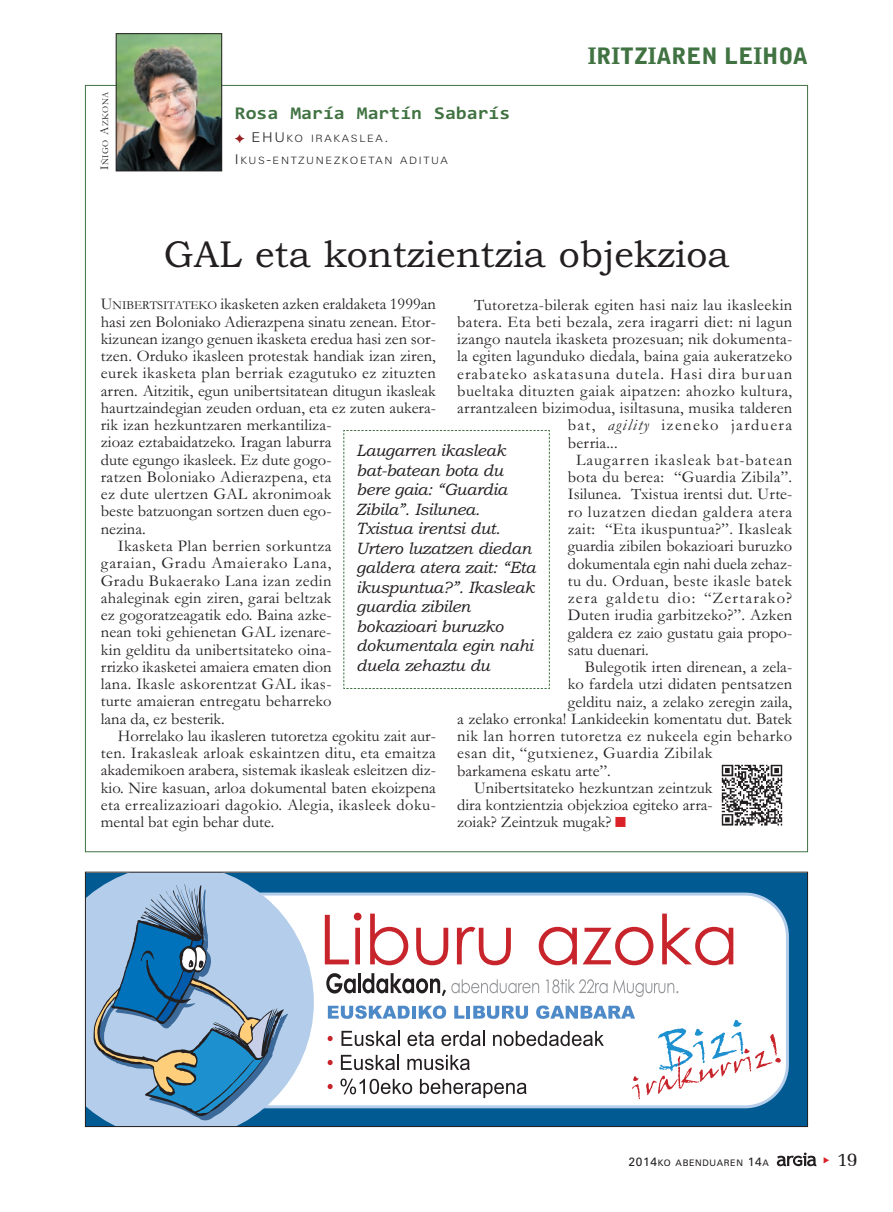
<style>
.page{position:relative;width:893px;height:1212px;background:#fff}
.page>*{position:absolute;margin:0;border:0;box-sizing:border-box;transform-origin:0 0}
.t1{font:37.5px "Bookman Old Style";color:#231f20}
.t2{font:900 22.5px "Bell Gothic Std";color:#407242}
.t3{font:19.5px "Memoir";color:#231f20}
.t4{font:700 18px "Consolas";color:#407242;scale:1.1 1}
.t5{font:16.5px "Garamond";letter-spacing:.01em;color:#231f20}
.t6{font:italic 16.5px/19.5px "Bookman Old Style";letter-spacing:-.02em;color:#231f20}
.t7{font:16.5px "Garamond";letter-spacing:.03em;color:#231f20}
.t8{font:16.5px "Garamond";letter-spacing:.035em;color:#231f20}
.t9{font:16.5px "Garamond";letter-spacing:.06em;color:#231f20}
.t10{font:16.5px "Garamond";letter-spacing:.045em;color:#231f20}
.t11{font:16.5px "Garamond";letter-spacing:.05em;color:#231f20}
.t12{font:16.5px "Garamond";letter-spacing:.085em;color:#231f20}
.t13{font:16.5px "Garamond";letter-spacing:.07em;color:#231f20}
.t14{font:300 10.2px "Zurich BT";letter-spacing:.145em;color:#231f20;scale:1.1 1}
.t15{font:9px "Zurich BT";letter-spacing:.075em;color:#231f20}
.t16{font:9px "Garamond";letter-spacing:.06em;color:#231f20}
.s1{font-size:12px}
.s2{color:#981e21}
.s3{font-size:13.5px}
.s4{font-size:12.3px}
.s5{font-style:italic}
.s6{color:#da2128}
</style>
<div class="page">
<svg style="left:777px;top:1152px;width:39px;height:14px"></svg>
<img style="left:721px;top:764px;width:62px;height:62px">
<svg style="left:343px;top:430px;width:207px;height:259px"></svg>
<div style="left:85px;top:873px;width:722px;height:253px;background:#015a92"></div>
<div style="left:164px;top:892px;width:625px;height:216px;background:#fff;border:3px solid #b3cdea;border-radius:43px"></div>
<svg style="left:87px;top:874px;width:227px;height:251px;fill:#b3cdea"></svg>
<svg style="left:328px;top:1084px;width:5px;height:5px"></svg>
<svg style="left:340px;top:1078px;width:72px;height:16px"></svg>
<svg style="left:420px;top:1079px;width:107px;height:19px"></svg>
<svg style="left:328px;top:1060px;width:5px;height:5px"></svg>
<svg style="left:341px;top:1055px;width:58px;height:15px"></svg>
<svg style="left:407px;top:1055px;width:63px;height:15px"></svg>
<svg style="left:328px;top:1036px;width:5px;height:5px"></svg>
<svg style="left:341px;top:1031px;width:59px;height:15px"></svg>
<svg style="left:407px;top:1031px;width:27px;height:15px"></svg>
<svg style="left:441px;top:1031px;width:44px;height:15px"></svg>
<svg style="left:493px;top:1031px;width:111px;height:15px"></svg>
<svg style="left:328px;top:1005px;width:82px;height:14px"></svg>
<hr style="left:412px;top:1006px;width:4px;height:12px;background:#4f8ac8">
<svg style="left:419px;top:1005px;width:27px;height:14px"></svg>
<svg style="left:454px;top:1006px;width:10px;height:12px"></svg>
<hr style="left:466px;top:1006px;width:4px;height:12px;background:#4f8ac8">
<svg style="left:473px;top:1006px;width:55px;height:13px"></svg>
<svg style="left:536px;top:1005px;width:99px;height:14px"></svg>
<svg style="left:97px;top:888px;width:191px;height:233px"></svg>
<svg style="left:93px;top:884px;width:191px;height:232px;background:#a4c0dd"></svg>
<svg style="left:94px;top:916px;width:188px;height:202px;background:#7ca4c4"></svg>
<svg style="left:326px;top:973px;width:30px;height:20px"></svg>
<hr style="left:358px;top:973px;width:3px;height:20px;background:#231f20">
<svg style="left:362px;top:973px;width:177px;height:23px"></svg>
<svg style="left:546px;top:979px;width:132px;height:18px"></svg>
<svg style="left:325px;top:913px;width:36px;height:51px"></svg>
<svg style="left:370px;top:913px;width:38px;height:52px"></svg>
<svg style="left:416px;top:928px;width:32px;height:37px"></svg>
<svg style="left:457px;top:927px;width:54px;height:38px"></svg>
<svg style="left:539px;top:927px;width:38px;height:38px"></svg>
<svg style="left:583px;top:927px;width:70px;height:38px"></svg>
<svg style="left:662px;top:913px;width:71px;height:52px"></svg>
<svg style="left:632px;top:1076px;width:8px;height:23px"></svg>
<svg style="left:646px;top:1020px;width:135px;height:75px"></svg>
<div style="left:85px;top:872px;width:723px;height:255px;border:1px solid #231f20"></div>
<img style="left:118px;top:35px;width:102px;height:134px">
<div style="left:116px;top:33px;width:106px;height:138px;border:1px solid #231f20"></div>
<p class="t16" style="left:102px;top:170px;width:80px;rotate:-90deg"><span class="s1">I</span>ÑIGO <span class="s1">A</span>ZKONA</p>
<p class="t4" style="left:235px;top:107px;width:252px">Rosa María Martín Sabarís</p>
<p class="t14" style="left:235px;top:134px;width:141px"><span class="s2">✦</span> <span class="s3">EHU</span>KO IRAKASLEA<span class="s3">.</span></p>
<p class="t14" style="left:235px;top:157px;width:195px"><span class="s3">I</span>KUS<span class="s3">-</span>ENTZUNEZKOETAN ADITUA</p>
<h2 class="t2" style="left:588px;top:47px;width:222px">IRITZIAREN LEIHOA</h2>
<h1 class="t1" style="left:164px;top:240px;width:567px">GAL eta kontzientzia objekzioa</h1>
<p class="t5" style="left:101px;top:298px;width:337px">U<span class="s4">NIBERTSITATEKO</span> ikasketen azken eraldaketa 1999an</p>
<p class="t5" style="left:101px;top:316px;width:337px">hasi zen Boloniako Adierazpena sinatu zenean. Etor-</p>
<p class="t5" style="left:101px;top:333px;width:337px">kizunean izango genuen ikasketa eredua hasi zen sor-</p>
<p class="t5" style="left:101px;top:350px;width:337px">tzen. Orduko ikasleen protestak handiak izan ziren,</p>
<p class="t7" style="left:101px;top:367px;width:337px">eurek ikasketa plan berriak ezagutuko ez zituzten</p>
<p class="t5" style="left:101px;top:385px;width:337px">arren. Aitzitik, egun unibertsitatean ditugun ikasleak</p>
<p class="t5" style="left:101px;top:402px;width:337px">haurtzaindegian zeuden orduan, eta ez zuten aukera-</p>
<p class="t5" style="left:101px;top:419px;width:232px">rik izan hezkuntzaren merkantiliza-</p>
<p class="t5" style="left:101px;top:437px;width:232px">zioaz eztabaidatzeko. Iragan laburra</p>
<p class="t5" style="left:101px;top:454px;width:232px">dute egungo ikasleek. Ez dute gogo-</p>
<p class="t5" style="left:101px;top:471px;width:232px">ratzen Boloniako Adierazpena, eta</p>
<p class="t5" style="left:101px;top:488px;width:232px">ez dute ulertzen GAL akronimoak</p>
<p class="t5" style="left:101px;top:506px;width:232px">beste batzuongan sortzen duen ego-</p>
<p class="t5" style="left:101px;top:523px;width:46px">nezina.</p>
<p class="t5" style="left:118px;top:540px;width:215px">Ikasketa Plan berrien sorkuntza</p>
<p class="t11" style="left:101px;top:557px;width:232px">garaian, Gradu Amaierako Lana,</p>
<p class="t5" style="left:101px;top:575px;width:232px">Gradu Bukaerako Lana izan zedin</p>
<p class="t5" style="left:101px;top:592px;width:232px">ahaleginak egin ziren, garai beltzak</p>
<p class="t5" style="left:101px;top:609px;width:232px">ez gogoratzeagatik edo. Baina azke-</p>
<p class="t5" style="left:101px;top:626px;width:232px">nean toki gehienetan GAL izenare-</p>
<p class="t5" style="left:101px;top:644px;width:232px">kin gelditu da unibertsitateko oina-</p>
<p class="t5" style="left:101px;top:661px;width:232px">rrizko ikasketei amaiera ematen dion</p>
<p class="t5" style="left:101px;top:678px;width:232px">lana. Ikasle askorentzat GAL ikas-</p>
<p class="t5" style="left:101px;top:695px;width:232px">turte amaieran entregatu beharreko</p>
<p class="t5" style="left:101px;top:713px;width:126px">lana da, ez besterik.</p>
<p class="t5" style="left:118px;top:730px;width:320px">Horrelako lau ikasleren tutoretza egokitu zait aur-</p>
<p class="t5" style="left:101px;top:747px;width:337px">ten. Irakasleak arloak eskaintzen ditu, eta emaitza</p>
<p class="t5" style="left:101px;top:764px;width:337px">akademikoen arabera, sistemak ikasleak esleitzen diz-</p>
<p class="t5" style="left:101px;top:782px;width:337px">kio. Nire kasuan, arloa dokumental baten ekoizpena</p>
<p class="t5" style="left:101px;top:799px;width:337px">eta errealizazioari dagokio. Alegia, ikasleek doku-</p>
<p class="t5" style="left:101px;top:816px;width:175px">mental bat egin behar dute.</p>
<p class="t5" style="left:474px;top:299px;width:320px">Tutoretza-bilerak egiten hasi naiz lau ikasleekin</p>
<p class="t5" style="left:457px;top:316px;width:337px">batera. Eta beti bezala, zera iragarri diet: ni lagun</p>
<p class="t5" style="left:457px;top:333px;width:337px">izango nautela ikasketa prozesuan; nik dokumenta-</p>
<p class="t5" style="left:457px;top:350px;width:337px">la egiten lagunduko diedala, baina gaia aukeratzeko</p>
<p class="t9" style="left:457px;top:368px;width:337px">erabateko askatasuna dutela. Hasi dira buruan</p>
<p class="t7" style="left:457px;top:385px;width:337px">bueltaka dituzten gaiak aipatzen: ahozko kultura,</p>
<p class="t5" style="left:457px;top:402px;width:337px">arrantzaleen bizimodua, isiltasuna, musika talderen</p>
<p class="t12" style="left:568px;top:420px;width:226px">bat, <span class="s5">agility</span> izeneko jarduera</p>
<p class="t5" style="left:568px;top:437px;width:51px">berria...</p>
<p class="t9" style="left:576px;top:454px;width:218px">Laugarren ikasleak bat-batean</p>
<p class="t5" style="left:568px;top:471px;width:226px">bota du berea: “Guardia Zibila”.</p>
<p class="t5" style="left:568px;top:489px;width:226px">Isilunea. Txistua irentsi dut. Urte-</p>
<p class="t10" style="left:568px;top:506px;width:226px">ro luzatzen diedan galdera atera</p>
<p class="t5" style="left:568px;top:523px;width:226px">zait: “Eta ikuspuntua?”. Ikasleak</p>
<p class="t5" style="left:568px;top:540px;width:226px">guardia zibilen bokazioari buruzko</p>
<p class="t5" style="left:568px;top:558px;width:226px">dokumentala egin nahi duela zehaz-</p>
<p class="t5" style="left:568px;top:575px;width:226px">tu du. Orduan, beste ikasle batek</p>
<p class="t13" style="left:568px;top:592px;width:226px">zera galdetu dio: “Zertarako?</p>
<p class="t5" style="left:568px;top:609px;width:226px">Duten irudia garbitzeko?”. Azken</p>
<p class="t5" style="left:568px;top:627px;width:226px">galdera ez zaio gustatu gaia propo-</p>
<p class="t5" style="left:568px;top:644px;width:82px">satu duenari.</p>
<p class="t5" style="left:585px;top:661px;width:209px">Bulegotik irten direnean, a zela-</p>
<p class="t5" style="left:568px;top:678px;width:226px">ko fardela utzi didaten pentsatzen</p>
<p class="t5" style="left:568px;top:696px;width:226px">gelditu naiz, a zelako zeregin zaila,</p>
<p class="t5" style="left:457px;top:713px;width:337px">a zelako erronka! Lankideekin komentatu dut. Batek</p>
<p class="t8" style="left:457px;top:730px;width:337px">nik lan horren tutoretza ez nukeela egin beharko</p>
<p class="t8" style="left:457px;top:747px;width:257px">esan dit, “gutxienez, Guardia Zibilak</p>
<p class="t5" style="left:457px;top:765px;width:155px">barkamena eskatu arte”.</p>
<p class="t5" style="left:474px;top:782px;width:240px">Unibertsitateko hezkuntzan zeintzuk</p>
<p class="t5" style="left:457px;top:799px;width:257px">dira kontzientzia objekzioa egiteko arra-</p>
<p class="t5" style="left:457px;top:816px;width:170px">zoiak? Zeintzuk mugak? <span class="s6">■</span></p>
<p class="t6" style="left:356px;top:442px;width:181px">Laugarren ikasleak bat-batean bota du bere gaia: “Guardia<br>Zibila”. Isilunea.<br>Txistua irentsi dut.<br>Urtero luzatzen diedan galdera atera zait: “Eta ikuspuntua?”. Ikasleak guardia zibilen bokazioari buruzko dokumentala egin nahi duela zehaztu du</p>
<p class="t15" style="left:628px;top:1160px;width:142px"><span class="s1">2014</span>KO ABENDUAREN <span class="s1">14</span>A</p>
<p class="t3" style="left:837px;top:1147px;width:22px">19</p>
</div>
